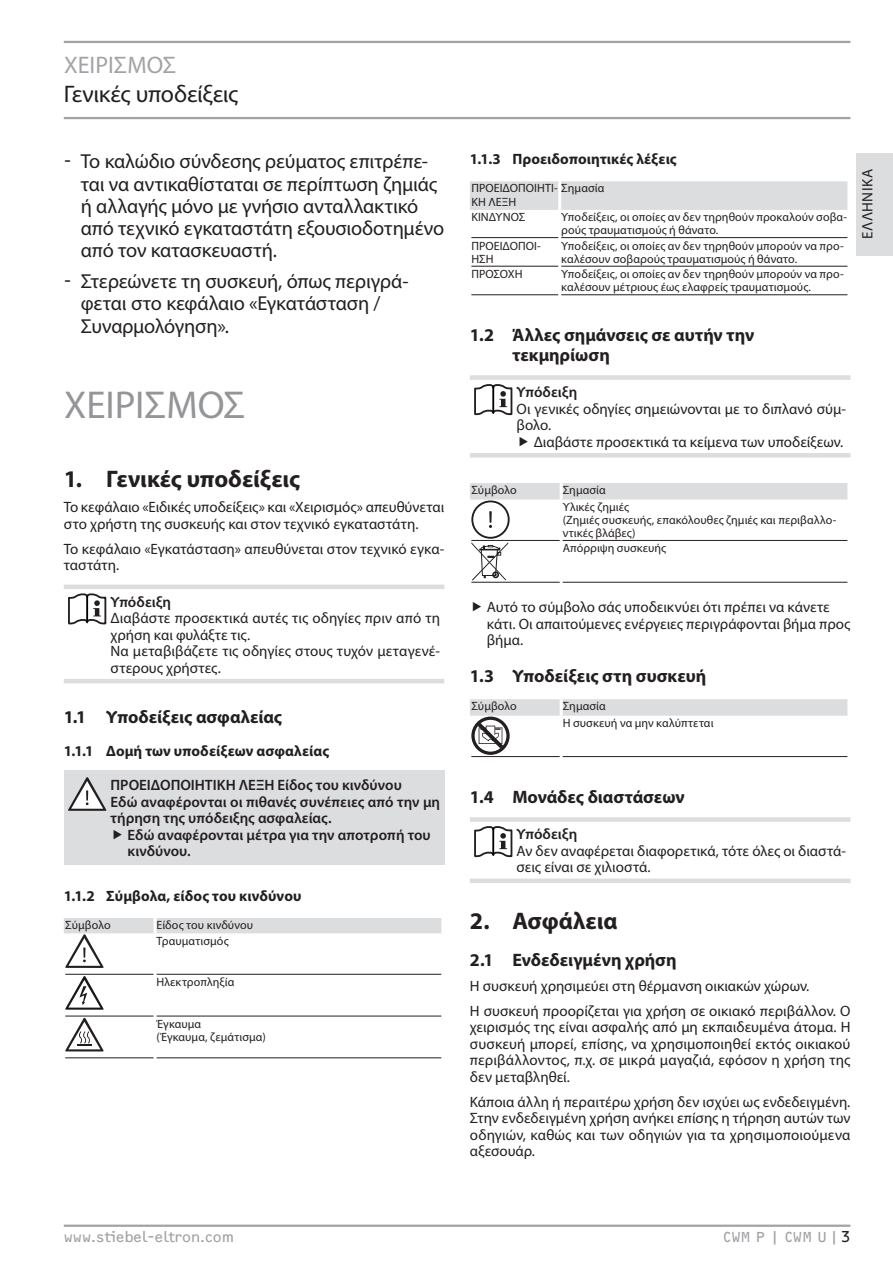
<style>
.page{position:relative;width:893px;height:1263px;background:#fff}
.page>*{position:absolute;margin:0;border:0;box-sizing:border-box;transform-origin:0 0}
.t1{font:39px "Myriad Pro";color:#939598}
.t2{font:700 24px "Myriad Pro";letter-spacing:-.005em;color:#231f20}
.t3{font:24px "Myriad Pro";letter-spacing:-.015em;color:#231f20}
.t4{font:24px "Myriad Pro";color:#a1a3a6}
.t5{font:20.25px/22.4px "Myriad Pro";letter-spacing:-.01em;color:#231f20}
.t6{font:700 18px/19.8px "Myriad Pro";color:#231f20}
.t7{font:15px/16.5px "Myriad Pro";color:#231f20}
.t8{font:600 15px/16.5px "Myriad Pro";color:#231f20}
.t9{font:700 15px "Myriad Pro";letter-spacing:.005em;color:#231f20}
.t10{font:15px "F2 FOCR Bczyk Com";color:#a1a3a6}
.t11{font:15px "Myriad Pro";letter-spacing:.025em;color:#231f20}
.t12{font:12px/13.2px "Myriad Pro";letter-spacing:.005em;color:#231f20}
.s1{font-family:"STE Info Text"}
.s2{color:#231f20}
</style>
<div class="page">
<hr style="left:64px;top:41px;width:786px;height:2px;background:#a1a3a6">
<hr style="left:64px;top:117px;width:786px;height:2px;background:#a1a3a6">
<div style="left:857px;top:153px;width:36px;height:102px;background:#dcdddf"></div>
<hr style="left:64px;top:1224px;width:786px;height:3px;background:#a1a3a6">
<hr style="left:64px;top:585px;width:380px;height:4px;background:#dcdddf">
<hr style="left:64px;top:679px;width:380px;height:4px;background:#dcdddf">
<svg style="left:68px;top:593px;width:38px;height:31px"></svg>
<hr style="left:86px;top:596px;width:2px;height:25px;background:#000">
<div style="left:64px;top:771px;width:380px;height:94px;background:#dcdddf"></div>
<svg style="left:68px;top:777px;width:38px;height:34px"></svg>
<hr style="left:65px;top:974px;width:89px;height:1px;background:#231f20">
<hr style="left:157px;top:974px;width:284px;height:1px;background:#231f20">
<hr style="left:65px;top:1016px;width:89px;height:1px;background:#231f20">
<hr style="left:157px;top:1016px;width:284px;height:1px;background:#231f20">
<hr style="left:65px;top:1057px;width:89px;height:1px;background:#231f20">
<hr style="left:157px;top:1057px;width:284px;height:1px;background:#231f20">
<div style="left:470px;top:181px;width:377px;height:29px;background:#dcdddf"></div>
<hr style="left:558px;top:181px;width:3px;height:29px;background:#fff">
<hr style="left:471px;top:237px;width:87px;height:1px;background:#231f20">
<hr style="left:561px;top:237px;width:286px;height:1px;background:#231f20">
<hr style="left:471px;top:266px;width:87px;height:1px;background:#231f20">
<hr style="left:561px;top:266px;width:286px;height:1px;background:#231f20">
<hr style="left:471px;top:294px;width:87px;height:1px;background:#231f20">
<hr style="left:561px;top:294px;width:286px;height:1px;background:#231f20">
<div style="left:470px;top:375px;width:380px;height:5px;background:#dcdddf"></div>
<div style="left:470px;top:453px;width:380px;height:5px;background:#dcdddf"></div>
<svg style="left:474px;top:384px;width:38px;height:31px"></svg>
<hr style="left:492px;top:387px;width:2px;height:25px;background:#000">
<hr style="left:471px;top:582px;width:89px;height:1px;background:#231f20">
<hr style="left:563px;top:582px;width:284px;height:1px;background:#231f20">
<hr style="left:471px;top:756px;width:89px;height:1px;background:#231f20">
<hr style="left:563px;top:756px;width:284px;height:1px;background:#231f20">
<div style="left:470px;top:817px;width:380px;height:5px;background:#dcdddf"></div>
<div style="left:470px;top:878px;width:380px;height:5px;background:#dcdddf"></div>
<svg style="left:474px;top:826px;width:38px;height:31px"></svg>
<hr style="left:492px;top:829px;width:2px;height:25px;background:#000">
<svg style="left:64px;top:918px;width:378px;height:50px"></svg>
<svg style="left:65px;top:976px;width:39px;height:34px"></svg>
<svg style="left:65px;top:1018px;width:39px;height:33px"></svg>
<svg style="left:470px;top:483px;width:378px;height:97px"></svg>
<svg style="left:470px;top:699px;width:378px;height:56px"></svg>
<h2 class="t4" style="left:64px;top:50px;width:27px">Χειρισμό</h2>
<h2 class="t4" style="left:163px;top:50px;width:15px">ς</h2>
<h2 class="t3" style="left:64px;top:79px;width:176px">Γενικές υποδείξεις</h2>
<h3 class="t5" style="left:81px;top:150px;width:365px;text-indent:-17px"><span class="s1">-</span> Το καλώδιο σύνδεσης ρεύματος επιτρέπε&shy;ται να αντικαθίσταται σε περίπτωση ζημιάς ή αλλαγής μόνο με γνήσιο ανταλλακτικό από τεχνικό εγκαταστάτη εξουσιοδοτημένο από τον κατασκευαστή.</h3>
<h3 class="t5" style="left:81px;top:270px;width:329px;text-indent:-17px"><span class="s1">-</span> Στερεώνετε τη συσκευή, όπως περιγρά&shy;φεται στο κεφάλαιο «Εγκατάσταση /<br>Συναρμολόγηση».</h3>
<h1 class="t1" style="left:64px;top:381px;width:180px">ΧΕΙΡΙΣΜΌΣ</h1>
<h2 class="t2" style="left:64px;top:463px;width:238px">1. Γενικές υποδείξεις</h2>
<p class="t7" style="left:64px;top:499px;width:382px">Το κεφάλαιο «Ειδικές υποδείξεις» και «Χειρισμός» απευθύνεται στο χρήστη της συσκευής και στον τεχνικό εγκαταστάτη.</p>
<p class="t7" style="left:64px;top:540px;width:382px">Το κεφάλαιο «Εγκατάσταση» απευθύνεται στον τεχνικό εγκα&shy;ταστάτη.</p>
<p class="t8" style="left:111px;top:593px;width:62px">Υπόδειξη</p>
<p class="t7" style="left:111px;top:610px;width:331px">Διαβάστε προσεκτικά αυτές τις οδηγίες πριν από τη χρήση και φυλάξτε τις.<br>Να μεταβιβάζετε τις οδηγίες στους τυχόν μεταγενέ&shy;στερους χρήστες.</p>
<p class="t6" style="left:64px;top:706px;width:220px">1.1 Υποδείξεις ασφαλείας</p>
<p class="t9" style="left:64px;top:741px;width:267px">1.1.1 Δομή των υποδείξεων ασφαλείας</p>
<p class="t8" style="left:111px;top:777px;width:331px">ΠΡΟΕΙΔΟΠΟΙΗΤΙΚΗ ΛΕΞΗ Είδος του κινδύνου<br>Εδώ αναφέρονται οι πιθανές συνέπειες από την μη τήρηση της υπόδειξης ασφαλείας.</p>
<p class="t8" style="left:128px;top:826px;width:305px">Εδώ αναφέρονται μέτρα για την αποτροπή του κινδύνου.</p>
<p class="t9" style="left:64px;top:886px;width:239px">1.1.2 Σύμβολα, είδος του κινδύνου</p>
<p class="t12" style="left:65px;top:918px;width:47px">Σύμβολο</p>
<p class="t12" style="left:157px;top:917px;width:98px;line-height:15.5px">Είδος του κινδύνου<br>Τραυματισμός</p>
<p class="t12" style="left:157px;top:975px;width:79px">Ηλεκτροπληξία</p>
<p class="t12" style="left:157px;top:1017px;width:111px">Έγκαυμα<br>(Έγκαυμα, ζεμάτισμα)</p>
<p class="t9" style="left:470px;top:149px;width:208px">1.1.3 Προειδοποιητικές λέξεις</p>
<p class="t12" style="left:471px;top:182px;width:134px">ΠΡΟΕΙΔΟΠΟΙΗΤΙ- Σημασία<br>ΚΗ ΛΕΞΗ</p>
<p class="t12" style="left:471px;top:210px;width:48px">ΚΙΝΔΥΝΟΣ</p>
<p class="t12" style="left:561px;top:210px;width:287px">Υποδείξεις, οι οποίες αν δεν τηρηθούν προκαλούν σοβα&shy;ρούς τραυματισμούς ή θάνατο.</p>
<p class="t12" style="left:471px;top:239px;width:71px">ΠΡΟΕΙΔΟΠΟΙ-<br>ΗΣΗ</p>
<p class="t12" style="left:561px;top:239px;width:284px">Υποδείξεις, οι οποίες αν δεν τηρηθούν μπορούν να προ&shy;καλέσουν σοβαρούς τραυματισμούς ή θάνατο.</p>
<p class="t12" style="left:471px;top:267px;width:23px">ΠΡΟΣΟ</p>
<p class="t12" style="left:508px;top:267px;width:16px">ΧΗ</p>
<p class="t12" style="left:561px;top:267px;width:284px">Υποδείξεις, οι οποίες αν δεν τηρηθούν μπορούν να προ&shy;καλέσουν μέτριους έως ελαφρείς τραυματισμούς.</p>
<p class="t6" style="left:512px;top:324px;width:243px;text-indent:-43px">1.2 Άλλες σημάνσεις σε αυτήν την τεκμηρίωση</p>
<p class="t8" style="left:517px;top:384px;width:62px">Υπόδειξη</p>
<p class="t7" style="left:517px;top:400px;width:331px">Οι γενικές οδηγίες σημειώνονται με το διπλανό σύμ&shy;βολο.</p>
<p class="t7" style="left:534px;top:433px;width:311px">Διαβάστε προσεκτικά τα κείμενα των υποδείξεων.</p>
<p class="t12" style="left:471px;top:483px;width:47px">Σύμβολο</p>
<p class="t12" style="left:563px;top:482px;width:68px;line-height:16.5px">Σημασία<br>Υλικές ζημιές</p>
<p class="t12" style="left:563px;top:513px;width:275px">(Ζημιές συσκευής, επακόλουθες ζημιές και περιβαλλο&shy;ντικές βλάβες)</p>
<p class="t12" style="left:563px;top:542px;width:105px">Απόρριψη συσκευής</p>
<p class="t11" style="left:858px;top:239px;width:71px;rotate:-90deg">ΕΛΛΗΝΙΚΆ</p>
<p class="t7" style="left:487px;top:599px;width:365px">Αυτό το σύμβολο σάς υποδεικνύει ότι πρέπει να κάνετε κάτι. Οι απαιτούμενες ενέργειες περιγράφονται βήμα προς βήμα.</p>
<p class="t6" style="left:470px;top:666px;width:238px">1.3 Υποδείξεις στη συσκευή</p>
<p class="t12" style="left:471px;top:699px;width:47px">Σύμβολο</p>
<p class="t12" style="left:563px;top:698px;width:152px;line-height:16.5px">Σημασία<br>Η συσκευή να μην καλύπτεται</p>
<p class="t6" style="left:470px;top:786px;width:216px">1.4 Μονάδες διαστάσεων</p>
<p class="t8" style="left:517px;top:826px;width:62px">Υπόδειξη</p>
<p class="t7" style="left:517px;top:842px;width:331px">Αν δεν αναφέρεται διαφορετικά, τότε όλες οι διαστά&shy;σεις είναι σε χιλιοστά.</p>
<h2 class="t2" style="left:470px;top:905px;width:149px">2. Ασφάλεια</h2>
<p class="t6" style="left:470px;top:949px;width:208px">2.1 Ενδεδειγμένη χρήση</p>
<p class="t7" style="left:470px;top:973px;width:381px;line-height:25px">Η συσκευή χρησιμεύει στη θέρμανση οικιακών χώρων.<br>Η συσκευή προορίζεται για χρήση σε οικιακό περιβάλλον. Ο</p>
<p class="t7" style="left:470px;top:1019px;width:382px;text-align:justify">χειρισμός της είναι ασφαλής από μη εκπαιδευμένα άτομα. Η συσκευή μπορεί, επίσης, να χρησιμοποιηθεί εκτός οικιακού περιβάλλοντος, π.χ. σε μικρά μαγαζιά, εφόσον η χρήση της δεν μεταβληθεί.</p>
<p class="t7" style="left:470px;top:1093px;width:382px;text-align:justify">Κάποια άλλη ή περαιτέρω χρήση δεν ισχύει ως ενδεδειγμένη.<br>Στην ενδεδειγμένη χρήση ανήκει επίσης η τήρηση αυτών των οδηγιών, καθώς και των οδηγιών για τα χρησιμοποιούμενα αξεσουάρ.</p>
<p class="t10" style="left:64px;top:1228px;width:172px">www.stiebel-eltron.com</p>
<p class="t10" style="left:723px;top:1228px;width:129px">CWM P | CWM U|<span class="s2">3</span></p>
</div>
